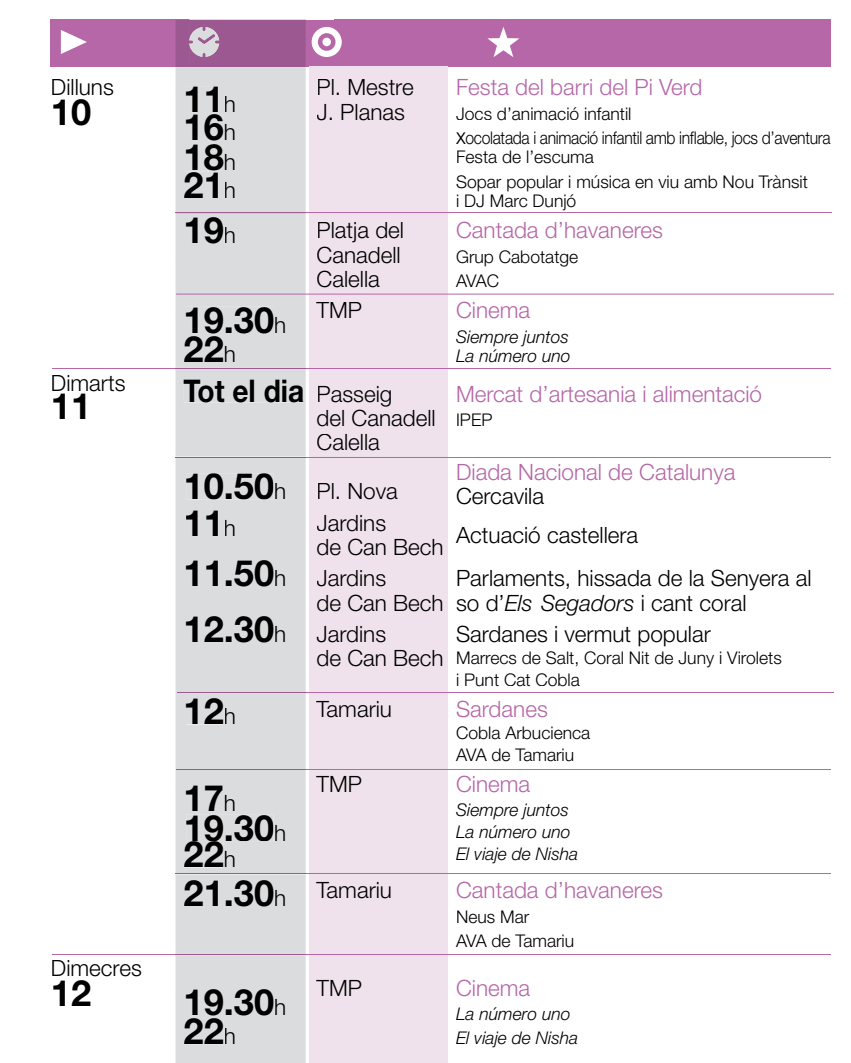
<style>
.page{position:relative;width:851px;height:1063px;background:#fff}
.page>*{position:absolute;margin:0;border:0;box-sizing:border-box;transform-origin:0 0}
.t1{font:700 36.25px/28.5px "Helvetica Neue LT Std";color:#000}
.t2{font:700 31.25px "Helvetica Neue LT Std";color:#000;scale:.9 1}
.t3{font:300 22.5px/31.5px "Helvetica Neue LT Std";color:#000}
.t4{font:300 22.5px/24.2px "Helvetica Neue LT Std";color:#b667a8}
.t5{font:300 17.5px/24.2px "Helvetica Neue LT Std";color:#000}
.t6{font:italic 300 17.5px/21.8px "Helvetica Neue LT Std";color:#000}
.t7{font:300 17.5px/24.2px "Helvetica Neue LT Std";letter-spacing:-.02em;color:#000}
.s1{font-size:22.5px}
.s2{font-weight:300;font-size:22.5px}
.s3{color:#000}
.s4{font-size:17.5px;color:#000}
.s5{font-style:italic}
</style>
<div class="page">
<div style="left:51px;top:19px;width:779px;height:48px;background:#b667a8"></div>
<hr style="left:190px;top:19px;width:144px;height:1px;background:#fff">
<div style="left:309px;top:67px;width:138px;height:996px;background:#efe2ec"></div>
<svg style="left:487px;top:27px;width:32px;height:30px"></svg>
<div style="left:311px;top:27px;width:31px;height:30px;background:#fff;border-radius:50%"></div>
<svg style="left:318px;top:33px;width:17px;height:18px"></svg>
<svg style="left:61px;top:30px;width:26px;height:24px"></svg>
<hr style="left:175px;top:212px;width:657px;height:1px;background:#b667a8">
<hr style="left:175px;top:457px;width:655px;height:1px;background:#b667a8">
<hr style="left:52px;top:368px;width:778px;height:1px;background:#b667a8">
<hr style="left:177px;top:692px;width:656px;height:1px;background:#b667a8">
<hr style="left:176px;top:769px;width:654px;height:1px;background:#b667a8">
<hr style="left:175px;top:873px;width:655px;height:1px;background:#b667a8">
<hr style="left:52px;top:954px;width:778px;height:1px;background:#b667a8">
<div style="left:175px;top:874px;width:130px;height:189px;background:#dbdcdd"></div>
<div style="left:184px;top:880px;width:89px;height:26px;background:#dbdcdd"></div>
<div style="left:275px;top:890px;width:10px;height:16px;background:#dbdcdd"></div>
<div style="left:175px;top:458px;width:130px;height:415px;background:#dbdcdd"></div>
<div style="left:186px;top:473px;width:87px;height:27px;background:#dbdcdd"></div>
<div style="left:275px;top:483px;width:10px;height:16px;background:#dbdcdd"></div>
<div style="left:186px;top:510px;width:32px;height:25px;background:#dbdcdd"></div>
<div style="left:225px;top:519px;width:9px;height:16px;background:#dbdcdd"></div>
<div style="left:186px;top:560px;width:87px;height:27px;background:#dbdcdd"></div>
<div style="left:275px;top:570px;width:10px;height:16px;background:#dbdcdd"></div>
<div style="left:186px;top:616px;width:87px;height:26px;background:#dbdcdd"></div>
<div style="left:275px;top:626px;width:10px;height:16px;background:#dbdcdd"></div>
<div style="left:186px;top:699px;width:37px;height:25px;background:#dbdcdd"></div>
<div style="left:225px;top:708px;width:9px;height:16px;background:#dbdcdd"></div>
<div style="left:186px;top:786px;width:36px;height:25px;background:#dbdcdd"></div>
<div style="left:225px;top:795px;width:9px;height:16px;background:#dbdcdd"></div>
<div style="left:186px;top:815px;width:87px;height:26px;background:#dbdcdd"></div>
<div style="left:275px;top:825px;width:10px;height:16px;background:#dbdcdd"></div>
<div style="left:184px;top:841px;width:39px;height:26px;background:#dbdcdd"></div>
<div style="left:225px;top:851px;width:9px;height:16px;background:#dbdcdd"></div>
<svg style="left:175px;top:19px;width:130px;height:438px;background:#d4ced5"></svg>
<div style="left:186px;top:87px;width:32px;height:25px;background:#dbdcdd"></div>
<div style="left:225px;top:96px;width:9px;height:16px;background:#dbdcdd"></div>
<div style="left:186px;top:114px;width:37px;height:27px;background:#dbdcdd"></div>
<div style="left:225px;top:124px;width:9px;height:16px;background:#dbdcdd"></div>
<div style="left:186px;top:144px;width:37px;height:26px;background:#dbdcdd"></div>
<div style="left:225px;top:154px;width:9px;height:16px;background:#dbdcdd"></div>
<div style="left:184px;top:172px;width:34px;height:26px;background:#dbdcdd"></div>
<div style="left:225px;top:182px;width:9px;height:16px;background:#dbdcdd"></div>
<hr style="left:175px;top:212px;width:130px;height:1px;background:#9c5991">
<hr style="left:175px;top:457px;width:130px;height:1px;background:#9c5991">
<hr style="left:175px;top:368px;width:130px;height:1px;background:#9c5991">
<hr style="left:177px;top:692px;width:128px;height:1px;background:#9c5991">
<hr style="left:176px;top:769px;width:129px;height:1px;background:#9c5991">
<hr style="left:175px;top:873px;width:130px;height:1px;background:#9c5991">
<hr style="left:175px;top:954px;width:130px;height:1px;background:#9c5991">
<hr style="left:176px;top:294px;width:657px;height:1px;background:#b667a8">
<p class="t3" style="left:51px;top:74px;width:64px">Dilluns</p>
<p class="t3" style="left:316px;top:74px;width:99px">Pl. Mestre</p>
<p class="t4" style="left:456px;top:78px;width:248px">Festa del barri del Pi Verd</p>
<h1 class="t1" style="left:51px;top:102px;width:42px">10</h1>
<p class="t3" style="left:316px;top:99px;width:90px">J. Planas</p>
<p class="t7" style="left:456px;top:104px;width:376px">Jocs d’animació infantil<br><span class="s1">x</span>ocolatada i animació infantil amb inflable, jocs d’aventura</p>
<p class="t5" style="left:456px;top:147px;width:353px">Festa de l’escuma<br>Sopar popular i música en viu amb Nou Trànsit</p>
<p class="t5" style="left:456px;top:191px;width:122px">i DJ Marc Dunjó</p>
<p class="t3" style="left:316px;top:217px;width:89px">Platja del</p>
<p class="t4" style="left:456px;top:221px;width:208px">Cantada d’havaneres</p>
<p class="t3" style="left:316px;top:242px;width:86px">Canadell</p>
<p class="t5" style="left:456px;top:246px;width:124px">Grup Cabotatge</p>
<p class="t3" style="left:316px;top:266px;width:65px">Calella</p>
<p class="t5" style="left:456px;top:271px;width:44px">AVAC</p>
<p class="t3" style="left:316px;top:297px;width:47px">TMP</p>
<p class="t4" style="left:456px;top:301px;width:76px">Cinema</p>
<p class="t6" style="left:456px;top:329px;width:116px;line-height:19.2px">Siempre juntos<br>La número uno</p>
<p class="t3" style="left:51px;top:370px;width:76px">Dimarts</p>
<h1 class="t1" style="left:51px;top:397px;width:42px">11</h1>
<p class="t3" style="left:316px;top:381px;width:77px">Passeig</p>
<h1 class="t1" style="left:183px;top:89px;width:54px;text-align:justify">11<span class="s2">h </span>16<span class="s2">h </span>18<span class="s2">h </span>21<span class="s2">h</span></h1>
<h1 class="t1" style="left:183px;top:221px;width:54px">19<span class="s2">h</span></h1>
<h1 class="t1" style="left:183px;top:309px;width:104px;line-height:29.2px">19.30<span class="s2">h<br></span>22<span class="s2">h</span></h1>
<h2 class="t2" style="left:183px;top:380px;width:136px">Tot el dia</h2>
<p class="t4" style="left:316px;top:385px;width:447px;text-indent:139px">Mercat d’artesania i alimentació <span class="s3">del Canadell</span> <span class="s4">IPEP<br></span><span class="s3">Calella</span></p>
<p class="t4" style="left:456px;top:462px;width:281px">Diada Nacional de Catalunya</p>
<p class="t3" style="left:316px;top:478px;width:83px">Pl. Nova</p>
<p class="t3" style="left:456px;top:483px;width:89px">Cercavila</p>
<p class="t3" style="left:316px;top:510px;width:71px">Jardins</p>
<h1 class="t1" style="left:183px;top:472px;width:104px;line-height:36.5px">10.50<span class="s2">h<br></span>11<span class="s2">h</span></h1>
<h1 class="t1" style="left:183px;top:550px;width:104px;line-height:55.8px">11.50<span class="s2">h<br></span>12.30<span class="s2">h</span></h1>
<p class="t3" style="left:456px;top:522px;width:184px">Actuació castellera</p>
<p class="t3" style="left:316px;top:534px;width:129px">de Can Bech<br>Jardins</p>
<p class="t3" style="left:316px;top:569px;width:496px;line-height:24.2px;text-indent:139px">Parlaments, hissada de la Senyera al de Can Bech so d’<span class="s5">Els Segadors</span> i cant coral</p>
<p class="t3" style="left:316px;top:621px;width:71px">Jardins</p>
<p class="t3" style="left:456px;top:621px;width:256px">Sardanes i vermut popular</p>
<p class="t5" style="left:456px;top:649px;width:327px;line-height:21.8px;text-indent:-139px"><span class="s1">de Can Bech</span> Marrecs de Salt, Coral Nit de Juny i Virolets i Punt Cat Cobla</p>
<p class="t3" style="left:316px;top:696px;width:77px">Tamariu</p>
<p class="t4" style="left:456px;top:700px;width:93px">Sardanes</p>
<p class="t5" style="left:456px;top:724px;width:136px;line-height:21.8px">Cobla Arbucienca<br>AVA de Tamariu</p>
<p class="t3" style="left:316px;top:771px;width:47px">TMP</p>
<p class="t4" style="left:456px;top:775px;width:76px">Cinema</p>
<p class="t6" style="left:456px;top:801px;width:124px">Siempre juntos<br>La número uno<br>El viaje de Nisha</p>
<p class="t3" style="left:316px;top:877px;width:77px">Tamariu</p>
<p class="t4" style="left:456px;top:881px;width:208px">Cantada d’havaneres</p>
<p class="t5" style="left:456px;top:906px;width:120px">Neus Mar<br>AVA de Tamariu</p>
<h1 class="t1" style="left:183px;top:702px;width:54px">12<span class="s2">h</span></h1>
<h1 class="t1" style="left:183px;top:789px;width:104px">17<span class="s2">h<br></span>19.30<span class="s2">h<br></span>22<span class="s2">h</span></h1>
<h1 class="t1" style="left:183px;top:883px;width:104px">21.30<span class="s2">h</span></h1>
<p class="t3" style="left:51px;top:955px;width:92px">Dimecres</p>
<h1 class="t1" style="left:51px;top:983px;width:42px">12</h1>
<p class="t3" style="left:316px;top:975px;width:47px">TMP</p>
<p class="t4" style="left:456px;top:978px;width:76px">Cinema</p>
<p class="t6" style="left:456px;top:1004px;width:124px;line-height:24.2px">La número uno<br>El viaje de Nisha</p>
<h1 class="t1" style="left:183px;top:992px;width:104px;line-height:29.2px">19.30<span class="s2">h<br></span>22<span class="s2">h</span></h1>
</div>
